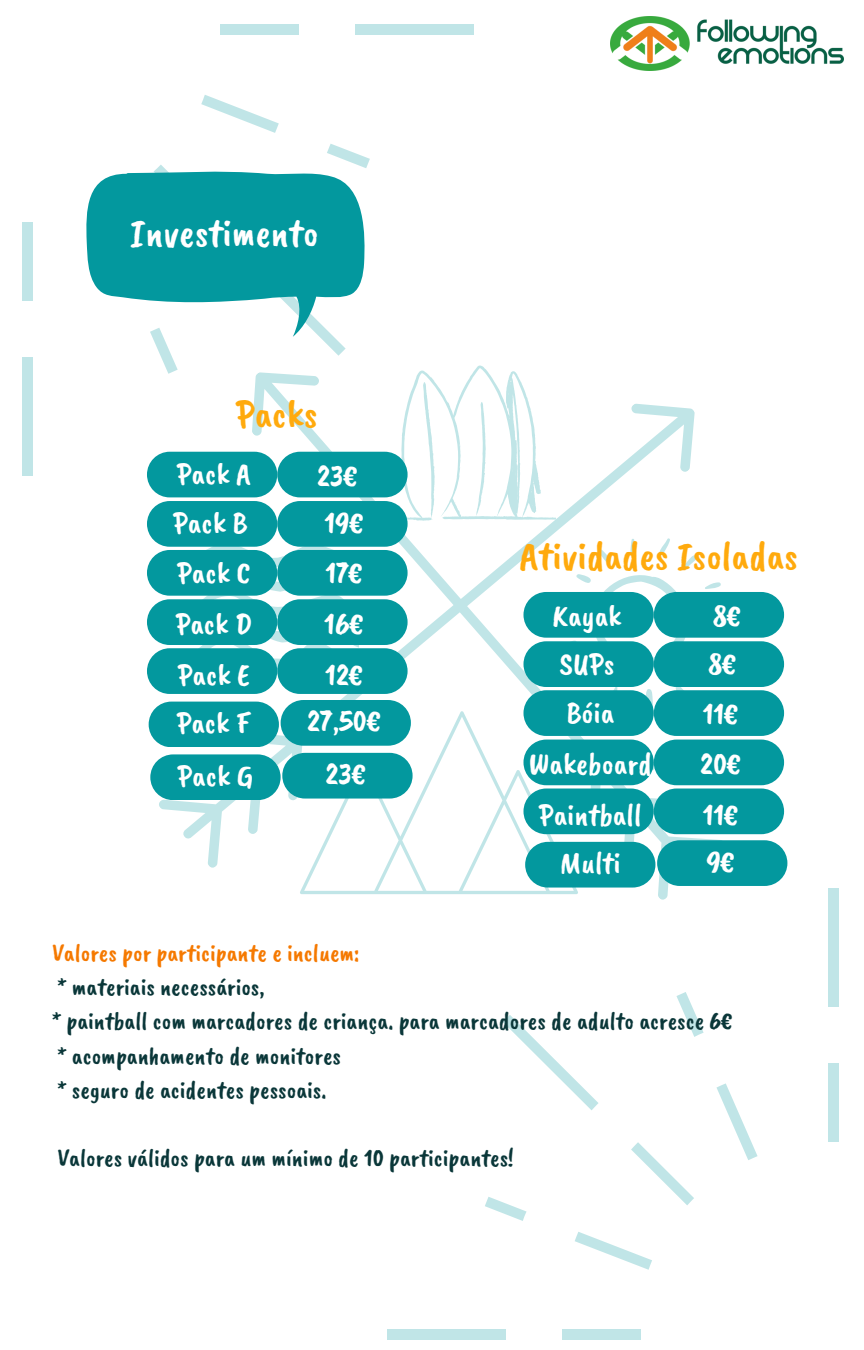
<style>
.page{position:relative;width:864px;height:1350px;background:#fff}
.page>*{position:absolute;margin:0;border:0;box-sizing:border-box;transform-origin:0 0}
.t1{font:40.5px "Caveat Brush";color:#ffaa0d}
.t2{font:40.5px "Caveat Brush";color:#fff}
.t3{font:31.5px "Caveat Brush";color:#fff}
.t4{font:24.97px "Caveat Brush";color:#0a3739}
.t5{font:24.97px "Caveat Brush";color:#f57900}
</style>
<div class="page">
<svg style="left:201px;top:95px;width:78px;height:38px"></svg>
<div style="left:22px;top:357px;width:10px;height:118px;background:#c0e5e7"></div>
<div style="left:22px;top:222px;width:10px;height:79px;background:#c0e5e7"></div>
<div style="left:355px;top:24px;width:118px;height:10px;background:#c0e5e7"></div>
<div style="left:220px;top:24px;width:79px;height:10px;background:#c0e5e7"></div>
<svg style="left:159px;top:451px;width:93px;height:417px"></svg>
<svg style="left:252px;top:374px;width:473px;height:526px"></svg>
<svg style="left:300px;top:711px;width:278px;height:183px"></svg>
<svg style="left:160px;top:538px;width:198px;height:141px"></svg>
<svg style="left:562px;top:538px;width:160px;height:170px"></svg>
<svg style="left:396px;top:365px;width:160px;height:159px"></svg>
<svg style="left:575px;top:1232px;width:77px;height:38px"></svg>
<svg style="left:716px;top:1083px;width:42px;height:77px"></svg>
<svg style="left:631px;top:1142px;width:63px;height:63px"></svg>
<svg style="left:676px;top:992px;width:28px;height:45px"></svg>
<svg style="left:503px;top:1015px;width:96px;height:95px"></svg>
<svg style="left:485px;top:1197px;width:42px;height:24px"></svg>
<div style="left:829px;top:888px;width:10px;height:119px;background:#c0e5e7"></div>
<div style="left:829px;top:1063px;width:10px;height:79px;background:#c0e5e7"></div>
<div style="left:387px;top:1330px;width:119px;height:10px;background:#c0e5e7"></div>
<div style="left:562px;top:1330px;width:79px;height:10px;background:#c0e5e7"></div>
<div style="left:147px;top:452px;width:130px;height:46px;background:#03989e;border-radius:23px"></div>
<div style="left:277px;top:452px;width:131px;height:46px;background:#03989e;border-radius:23px"></div>
<div style="left:147px;top:501px;width:130px;height:46px;background:#03989e;border-radius:23px"></div>
<div style="left:277px;top:501px;width:131px;height:46px;background:#03989e;border-radius:23px"></div>
<div style="left:147px;top:550px;width:130px;height:46px;background:#03989e;border-radius:23px"></div>
<div style="left:277px;top:550px;width:131px;height:46px;background:#03989e;border-radius:23px"></div>
<div style="left:147px;top:599px;width:130px;height:46px;background:#03989e;border-radius:23px"></div>
<div style="left:277px;top:599px;width:131px;height:46px;background:#03989e;border-radius:23px"></div>
<div style="left:147px;top:648px;width:130px;height:46px;background:#03989e;border-radius:23px"></div>
<div style="left:277px;top:648px;width:131px;height:46px;background:#03989e;border-radius:23px"></div>
<svg style="left:86px;top:144px;width:284px;height:230px"></svg>
<div style="left:149px;top:702px;width:130px;height:45px;background:#03989e;border-radius:23px"></div>
<div style="left:281px;top:700px;width:130px;height:45px;background:#03989e;border-radius:23px"></div>
<img style="left:610px;top:16px;width:233px;height:54px">
<div style="left:150px;top:754px;width:130px;height:46px;background:#03989e;border-radius:23px"></div>
<div style="left:282px;top:753px;width:130px;height:45px;background:#03989e;border-radius:23px"></div>
<div style="left:523px;top:592px;width:131px;height:46px;background:#03989e;border-radius:23px"></div>
<div style="left:654px;top:592px;width:130px;height:46px;background:#03989e;border-radius:23px"></div>
<div style="left:523px;top:641px;width:131px;height:46px;background:#03989e;border-radius:23px"></div>
<div style="left:654px;top:641px;width:130px;height:46px;background:#03989e;border-radius:23px"></div>
<div style="left:523px;top:690px;width:131px;height:46px;background:#03989e;border-radius:23px"></div>
<div style="left:654px;top:690px;width:130px;height:46px;background:#03989e;border-radius:23px"></div>
<div style="left:523px;top:740px;width:131px;height:45px;background:#03989e;border-radius:23px"></div>
<div style="left:654px;top:740px;width:130px;height:45px;background:#03989e;border-radius:23px"></div>
<div style="left:523px;top:789px;width:131px;height:45px;background:#03989e;border-radius:23px"></div>
<div style="left:654px;top:789px;width:130px;height:45px;background:#03989e;border-radius:23px"></div>
<div style="left:525px;top:842px;width:130px;height:45px;background:#03989e;border-radius:23px"></div>
<div style="left:657px;top:840px;width:130px;height:46px;background:#03989e;border-radius:23px"></div>
<p class="t2" style="left:130px;top:207px;width:190px">Investimento</p>
<p class="t1" style="left:236px;top:388px;width:83px">Packs</p>
<p class="t3" style="left:177px;top:454px;width:76px">Pack A</p>
<p class="t3" style="left:173px;top:503px;width:76px">Pack B</p>
<p class="t3" style="left:177px;top:553px;width:75px">Pack C</p>
<p class="t3" style="left:176px;top:603px;width:78px">Pack D</p>
<p class="t3" style="left:178px;top:655px;width:73px">Pack E</p>
<p class="t3" style="left:317px;top:456px;width:42px">23€</p>
<p class="t3" style="left:324px;top:503px;width:41px">19€</p>
<p class="t3" style="left:325px;top:553px;width:39px">17€</p>
<p class="t3" style="left:324px;top:603px;width:41px">16€</p>
<p class="t3" style="left:325px;top:655px;width:40px">12€</p>
<p class="t3" style="left:177px;top:703px;width:76px">Pack F</p>
<p class="t3" style="left:307px;top:701px;width:75px">27,50€</p>
<p class="t3" style="left:178px;top:756px;width:77px">Pack G</p>
<p class="t3" style="left:326px;top:754px;width:42px">23€</p>
<p class="t1" style="left:520px;top:530px;width:280px">Atividades Isoladas</p>
<p class="t3" style="left:553px;top:595px;width:70px">Kayak</p>
<p class="t3" style="left:713px;top:595px;width:30px">8€</p>
<p class="t3" style="left:708px;top:643px;width:30px">8€</p>
<p class="t3" style="left:559px;top:643px;width:56px">SUPs</p>
<p class="t3" style="left:566px;top:693px;width:49px">Bóia</p>
<p class="t3" style="left:529px;top:744px;width:125px">Wakeboard</p>
<p class="t3" style="left:539px;top:795px;width:104px">Paintball</p>
<p class="t3" style="left:703px;top:693px;width:37px">11€</p>
<p class="t3" style="left:700px;top:744px;width:43px">20€</p>
<p class="t3" style="left:703px;top:795px;width:37px">11€</p>
<p class="t3" style="left:560px;top:843px;width:62px">Multi</p>
<p class="t3" style="left:706px;top:841px;width:30px">9€</p>
<p class="t5" style="left:52px;top:937px;width:309px">Valores por participante e incluem:</p>
<p class="t4" style="left:57px;top:971px;width:209px">* materiais necessários,</p>
<p class="t4" style="left:52px;top:1006px;width:682px">* paintball com marcadores de criança. para marcadores de adulto acresce 6€</p>
<p class="t4" style="left:57px;top:1040px;width:285px">* acompanhamento de monitores</p>
<p class="t4" style="left:57px;top:1074px;width:270px">* seguro de acidentes pessoais.</p>
<p class="t4" style="left:57px;top:1142px;width:458px">Valores válidos para um mínimo de 10 participantes!</p>
</div>
